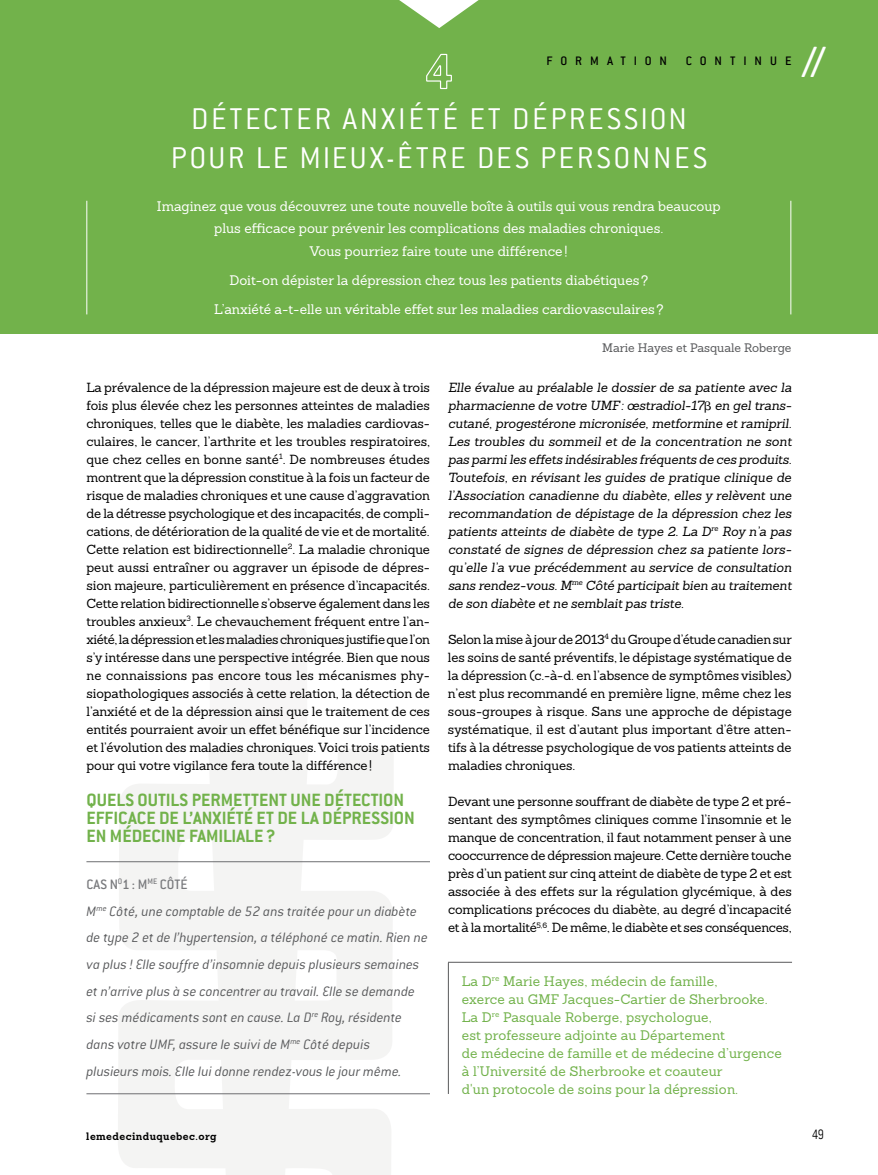
<style>
.page{position:relative;width:878px;height:1175px;background:#fff}
.page>*{position:absolute;margin:0;border:0;box-sizing:border-box;transform-origin:0 0}
.t1{font:500 48px "Conduit ITC";color:#fff}
.t2{font:300 33px/39px "Conduit ITC";letter-spacing:.08em;color:#fff;text-align:center}
.t3{font:700 19.5px/18px "Conduit ITC";color:#72b24b}
.t4{font:italic 300 15px/26.7px "Conduit ITC";color:#58595b}
.t5{font:300 15px "Conduit ITC";color:#000;scale:.8 1}
.t6{font:13.5px/22.5px "Sanchez Slab";color:#fff;text-align:center}
.t7{font:13.5px/18px "Sanchez Slab";letter-spacing:.01em;color:#72b24b}
.t8{font:500 13.5px "Conduit ITC";letter-spacing:.585em;color:#000}
.t9{font:12.9px/18px "Sanchez Slab";letter-spacing:-.005em;color:#000;text-align:justify}
.t10{font:italic 12.9px/18px "Sanchez Slab";letter-spacing:-.005em;color:#000;text-align:justify}
.t11{font:12px "Sanchez Slab";color:#58595b}
.t12{font:700 10.5px "Sanchez Slab";letter-spacing:.04em;color:#000}
.s1{font-weight:500;font-style:normal;color:#797a7d}
.s2{font-family:"Mathematical Pi One";font-style:normal}
.s3{font-style:normal}
</style>
<div class="page">
<svg style="left:111px;top:749px;width:284px;height:425px;fill:#f4f4f3"></svg>
<div style="left:210px;top:623px;width:97px;height:112px;background:#f7f6f6;border-radius:14px"></div>
<div style="left:0;top:0;width:878px;height:333px;background:#72b24b"></div>
<svg style="left:399px;top:0;width:79px;height:28px"></svg>
<hr style="left:86px;top:201px;width:1px;height:113px;background:#fff">
<hr style="left:790px;top:201px;width:1px;height:113px;background:#fff">
<hr style="left:86px;top:861px;width:344px;height:1px;background:#6d6e71">
<hr style="left:86px;top:1093px;width:344px;height:1px;background:#6d6e71">
<hr style="left:448px;top:962px;width:344px;height:1px;background:#58595b">
<hr style="left:448px;top:962px;width:1px;height:132px;background:#58595b">
<svg style="left:426px;top:53px;width:26px;height:37px"></svg>
<p class="t8" style="left:546px;top:53px;width:122px">FORMATION</p>
<p class="t8" style="left:685px;top:53px;width:107px">CONTINUE</p>
<h1 class="t1" style="left:801px;top:35px;width:26px">//</h1>
<h2 class="t2" style="left:171px;top:99px;width:538px">DÉTECTER ANXIÉTÉ ET DÉPRESSION<br>POUR LE MIEUX-ÊTRE DES PERSONNES</h2>
<p class="t6" style="left:157px;top:195px;width:565px">Imaginez que vous découvrez une toute nouvelle boîte à outils qui vous rendra beaucoup plus efficace pour prévenir les complications des maladies chroniques.<br>Vous pourriez faire toute une différence!</p>
<p class="t6" style="left:214px;top:265px;width:451px;line-height:29.2px">Doit-on dépister la dépression chez tous les patients diabétiques?<br>L’anxiété a-t-elle un véritable effet sur les maladies cardiovasculaires?</p>
<p class="t11" style="left:602px;top:340px;width:191px">Marie Hayes et Pasquale Roberge</p>
<p class="t9" style="left:86px;top:378px;width:345px;text-align:left">La prévalence de la dépression majeure est de deux à trois fois plus élevée chez les personnes atteintes de maladies chroniques, telles que le diabète, les maladies cardiovas&shy;culaires, le cancer, l’arthrite et les troubles respiratoires, que chez celles en bonne santé<sup>1</sup>. De nombreuses études montrent que la dépression constitue à la fois un facteur de risque de maladies chroniques et une cause d’aggravation de la détresse psychologique et des incapacités, de compli&shy;cations, de détérioration de la qualité de vie et de mortalité.<br>Cette relation est bidirectionnelle<sup>2</sup>. La maladie chronique peut aussi entraîner ou aggraver un épisode de dépres&shy;sion majeure, particulièrement en présence d’incapacités.<br>Cette relation bidirectionnelle s’observe également dans les troubles anxieux<sup>3</sup>. Le chevauchement fréquent entre l’an&shy;xiété, la dépression et les maladies chroniques justifie que l’on s’y intéresse dans une perspective intégrée. Bien que nous ne connaissions pas encore tous les mécanismes phy&shy;siopathologiques associés à cette relation, la détection de l’anxiété et de la dépression ainsi que le traitement de ces entités pourraient avoir un effet bénéfique sur l’incidence et l’évolution des maladies chroniques. Voici trois patients pour qui votre vigilance fera toute la différence!</p>
<h3 class="t3" style="left:86px;top:790px;width:330px">QUELS OUTILS PERMETTENT UNE DÉTECTION<br>EFFICACE DE L’ANXIÉTÉ ET DE LA DÉPRESSION<br>EN MÉDECINE FAMILIALE?</h3>
<p class="t4" style="left:86px;top:871px;width:343px"><span class="s1">CAS N</span><sup>O</sup><span class="s1">1: M</span><sup>ME</sup> <span class="s1">CÔTÉ<br></span>M<sup>me</sup> Côté, une comptable de 52 ans traitée pour un diabète de type 2 et de l’hypertension, a téléphoné ce matin. Rien ne va plus ! Elle souffre d’insomnie depuis plusieurs semaines et n’arrive plus à se concentrer au travail. Elle se demande si ses médicaments sont en cause. La D<sup>re</sup> Roy, résidente dans votre UMF, assure le suivi de M<sup>me</sup> Côté depuis<br>plusieurs mois. Elle lui donne rendez-vous le jour même.</p>
<p class="t10" style="left:448px;top:378px;width:345px">Elle évalue au préalable le dossier de sa patiente avec la pharmacienne de votre UMF: œstradiol-17<span class="s2">b</span> en gel trans&shy;cutané, progestérone micronisée, metformine et ramipril.<br>Les troubles du sommeil et de la concentration ne sont pas parmi les effets indésirables fréquents de ces produits.<br>Toutefois, en révisant les guides de pratique clinique de l’Association canadienne du diabète, elles y relèvent une recommandation de dépistage de la dépression chez les patients atteints de diabète de type 2. La D<sup>re</sup> Roy n’a pas constaté de signes de dépression chez sa patiente lors&shy;qu’elle l’a vue précédemment au service de consultation sans rendez-vous. M<sup>me</sup> Côté participait bien au traitement de son diabète et ne semblait pas triste<span class="s3">.</span></p>
<p class="t9" style="left:448px;top:630px;width:345px">Selon la mise à jour de 2013<sup>4</sup> du Groupe d’étude canadien sur les soins de santé préventifs, le dépistage systématique de la dépression (c.-à-d. en l’absence de symptômes visibles) n’est plus recommandé en première ligne, même chez les sous-groupes à risque. Sans une approche de dépistage systématique, il est d’autant plus important d’être atten&shy;tifs à la détresse psychologique de vos patients atteints de maladies chroniques.</p>
<p class="t9" style="left:448px;top:792px;width:345px">Devant une personne souffrant de diabète de type 2 et pré&shy;sentant des symptômes cliniques comme l’insomnie et le manque de concentration, il faut notamment penser à une cooccurrence de dépression majeure. Cette dernière touche près d’un patient sur cinq atteint de diabète de type 2 et est associée à des effets sur la régulation glycémique, à des complications précoces du diabète, au degré d’incapacité et à la mortalité<sup>5,6</sup>. De même, le diabète et ses conséquences,</p>
<p class="t7" style="left:462px;top:972px;width:321px">La D<sup>re</sup> Marie Hayes, médecin de famille,<br>exerce au GMF Jacques-Cartier de Sherbrooke.<br>La D<sup>re</sup> Pasquale Roberge, psychologue,<br>est professeure adjointe au Département<br>de médecine de famille et de médecine d’urgence à l’Université de Sherbrooke et coauteur<br>d'un protocole de soins pour la dépression.</p>
<p class="t12" style="left:86px;top:1129px;width:132px">lemedecinduquebec.org</p>
<p class="t5" style="left:812px;top:1126px;width:16px">49</p>
</div>
